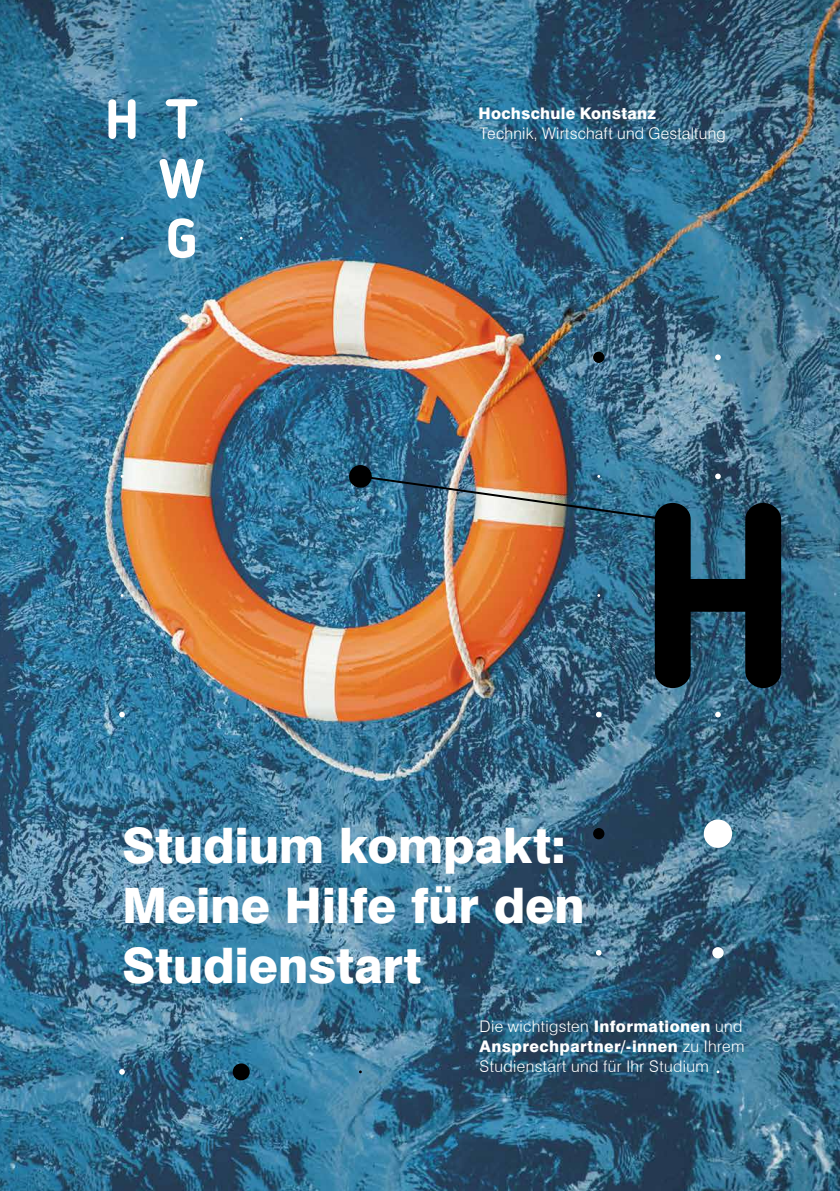
<style>
.page{position:relative;width:840px;height:1191px;background:#fff}
.page>*{position:absolute;margin:0;border:0;box-sizing:border-box;transform-origin:0 0}
.t1{font:800 49px/59.6px "Swiss 721 BT";letter-spacing:-.005em;color:#fff}
.t2{font:300 16px/19.8px "Swiss 721 BT";letter-spacing:.02em;color:#fff}
.t3{font:800 16px "Swiss 721 BT";letter-spacing:.015em;color:#fff}
.s1{font-weight:800}
</style>
<div class="page">
<img style="left:0;top:0;width:839px;height:1191px">
<svg style="left:592px;top:351px;width:12px;height:12px"></svg>
<svg style="left:714px;top:354px;width:6px;height:6px"></svg>
<div style="left:592px;top:828px;width:12px;height:11px;background:#000;border-radius:50%"></div>
<div style="left:703px;top:819px;width:28px;height:29px;background:#fff;border-radius:50%"></div>
<svg style="left:595px;top:950px;width:6px;height:5px"></svg>
<div style="left:711px;top:947px;width:12px;height:11px;background:#fff;border-radius:50%"></div>
<svg style="left:119px;top:1069px;width:6px;height:5px"></svg>
<div style="left:232px;top:1063px;width:17px;height:17px;background:#000;border-radius:50%"></div>
<svg style="left:119px;top:711px;width:6px;height:6px"></svg>
<svg style="left:595px;top:711px;width:6px;height:6px"></svg>
<svg style="left:714px;top:711px;width:6px;height:6px"></svg>
<img style="left:358px;top:473px;width:422px;height:215px">
<div style="left:349px;top:465px;width:22px;height:23px;background:#000;border-radius:50%"></div>
<svg style="left:108px;top:99px;width:27px;height:40px"></svg>
<svg style="left:168px;top:218px;width:27px;height:40px"></svg>
<svg style="left:159px;top:159px;width:45px;height:39px"></svg>
<svg style="left:166px;top:99px;width:31px;height:40px"></svg>
<p class="t3" style="left:478px;top:104px;width:178px">Hochschule Konstanz</p>
<p class="t2" style="left:479px;top:123px;width:247px">Technik, Wirtschaft und Gestaltung</p>
<h1 class="t1" style="left:122px;top:816px;width:464px">Studium kompakt:<br>Meine Hilfe für den<br>Studienstart</h1>
<p class="t2" style="left:479px;top:1016px;width:266px">Die wichtigsten <span class="s1">Informationen</span> und<br><span class="s1">Ansprechpartner/-innen</span> zu Ihrem<br>Studienstart und für Ihr Studium</p>
</div>
